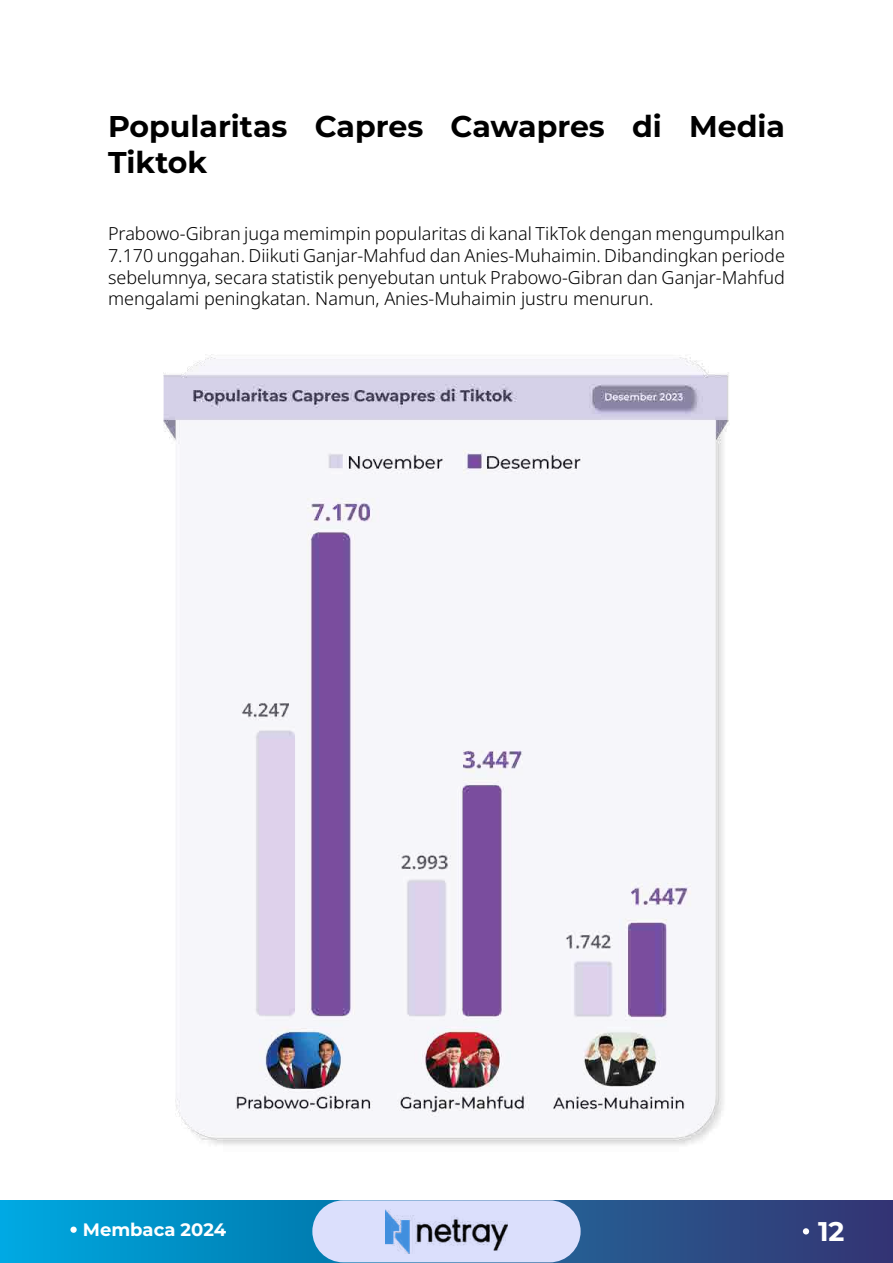
<style>
.page{position:relative;width:893px;height:1263px;background:#fff}
.page>*{position:absolute;margin:0;border:0;box-sizing:border-box;transform-origin:0 0}
.t1{font:700 30px/36px "Montserrat";color:#000}
.t2{font:700 27px "Montserrat";color:#fff}
.t3{font:300 18px/21.6px "Noto Sans";color:#000;text-align:justify}
.t4{font:700 18px "Montserrat";color:#fff}
</style>
<div class="page">
<svg style="left:1px;top:1200px;width:892px;height:63px;background:#166da5"></svg>
<div style="left:312px;top:1200px;width:269px;height:62px;background:#dbdffc;border-radius:31px"></div>
<svg style="left:70px;top:1226px;width:7px;height:7px"></svg>
<svg style="left:803px;top:1228px;width:6px;height:6px"></svg>
<img style="left:386px;top:1209px;width:121px;height:44px">
<img style="left:163px;top:354px;width:566px;height:791px">
<h1 class="t1" style="left:108px;top:108px;width:678px">Popularitas Capres Cawapres di Media<br>Tiktok</h1>
<p class="t3" style="left:108px;top:223px;width:678px">Prabowo-Gibran juga memimpin popularitas di kanal TikTok dengan mengumpulkan 7.170 unggahan. Diikuti Ganjar-Mahfud dan Anies-Muhaimin. Dibandingkan periode sebelumnya, secara statistik penyebutan untuk Prabowo-Gibran dan Ganjar-Mahfud mengalami peningkatan. Namun, Anies-Muhaimin justru menurun.</p>
<p class="t4" style="left:83px;top:1217px;width:145px">Membaca 2024</p>
<h2 class="t2" style="left:818px;top:1213px;width:28px">12</h2>
</div>
